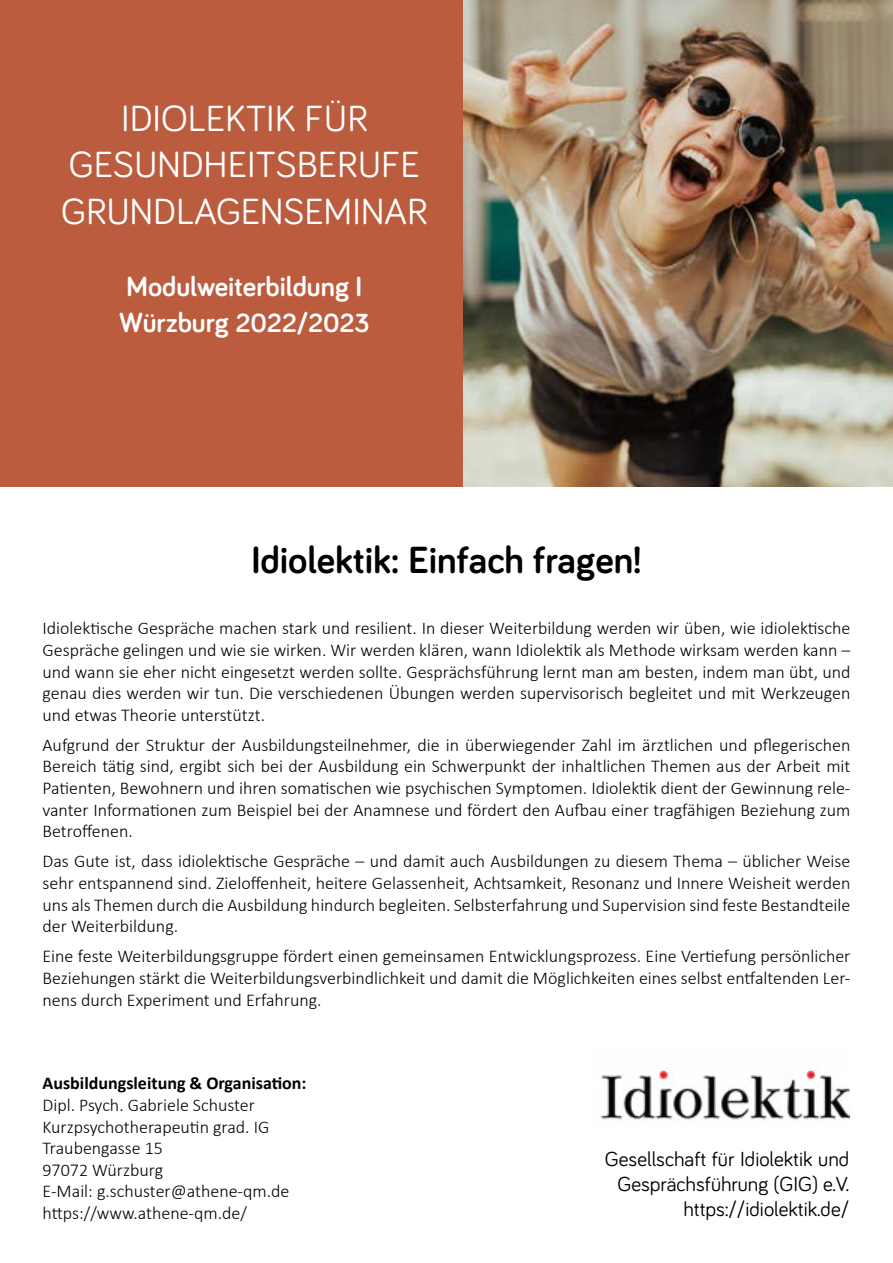
<style>
.page{position:relative;width:893px;height:1263px;background:#fff}
.page>*{position:absolute;margin:0;border:0;box-sizing:border-box;transform-origin:0 0}
.t1{font:700 39px "Bariol";color:#000}
.t2{font:37.5px/46.5px "Bariol";color:#fff;text-align:center}
.t3{font:700 28.5px "Bariol";color:#fff}
.t4{font:700 27px "Bariol";color:#fff}
.t5{font:20.85px/25px "Bariol";color:#000;text-align:right}
.t6{font:300 18px/21.6px "Calibri";color:#000;text-align:justify}
.t7{font:700 18px "Calibri";color:#000}
.s1{font-size:28.5px}
</style>
<div class="page">
<div style="left:0;top:0;width:550px;height:487px;background:#bb5c3e"></div>
<img style="left:600px;top:1070px;width:250px;height:51px">
<img style="left:463px;top:0;width:430px;height:487px">
<h2 class="t2" style="left:61px;top:93px;width:368px">IDIOLEKTIK FÜR<br>GESUNDHEITSBERUFE<br>GRUNDLAGENSEMINAR</h2>
<h3 class="t3" style="left:127px;top:266px;width:237px">Modulweiterbildung I</h3>
<h3 class="t4" style="left:119px;top:304px;width:252px"><span class="s1">Würzburg</span> 2022/2023</h3>
<h1 class="t1" style="left:251px;top:533px;width:392px">Idiolektik: Einfach fragen!</h1>
<p class="t6" style="left:43px;top:617px;width:809px">Idiolektische Gespräche machen stark und resilient. In dieser Weiterbildung werden wir üben, wie idiolektische Gespräche gelingen und wie sie wirken. Wir werden klären, wann Idiolektik als Methode wirksam werden kann – und wann sie eher nicht eingesetzt werden sollte. Gesprächsführung lernt man am besten, indem man übt, und genau dies werden wir tun. Die verschiedenen Übungen werden supervisorisch begleitet und mit Werkzeugen und etwas Theorie unterstützt.</p>
<p class="t6" style="left:43px;top:734px;width:809px">Aufgrund der Struktur der Ausbildungsteilnehmer, die in überwiegender Zahl im ärztlichen und pflegerischen Bereich tätig sind, ergibt sich bei der Ausbildung ein Schwerpunkt der inhaltlichen Themen aus der Arbeit mit Patienten, Bewohnern und ihren somatischen wie psychischen Symptomen. Idiolektik dient der Gewinnung rele&shy;vanter Informationen zum Beispiel bei der Anamnese und fördert den Aufbau einer tragfähigen Beziehung zum Betroffenen.</p>
<p class="t6" style="left:43px;top:850px;width:809px">Das Gute ist, dass idiolektische Gespräche – und damit auch Ausbildungen zu diesem Thema – üblicher Weise sehr entspannend sind. Zieloffenheit, heitere Gelassenheit, Achtsamkeit, Resonanz und Innere Weisheit werden uns als Themen durch die Ausbildung hindurch begleiten. Selbsterfahrung und Supervision sind feste Bestandteile der Weiterbildung.</p>
<p class="t6" style="left:43px;top:945px;width:809px">Eine feste Weiterbildungsgruppe fördert einen gemeinsamen Entwicklungsprozess. Eine Vertiefung persönlicher Beziehungen stärkt die Weiterbildungsverbindlichkeit und damit die Möglichkeiten eines selbst entfaltenden Ler&shy;nens durch Experiment und Erfahrung.</p>
<p class="t7" style="left:43px;top:1071px;width:266px">Ausbildungsleitung &amp; Organisation:</p>
<p class="t6" style="left:43px;top:1094px;width:248px;text-align:left">Dipl. Psych. Gabriele Schuster<br>Kurzpsychotherapeutin grad. IG<br>Traubengasse 15<br>97072 Würzburg<br>E-Mail: g.schuster@athene-qm.de https://www.athene-qm.de/</p>
<p class="t5" style="left:605px;top:1145px;width:246px">Gesellschaft für Idiolektik und<br>Gesprächsführung (GIG) e.V. https://idiolektik.de/</p>
</div>
